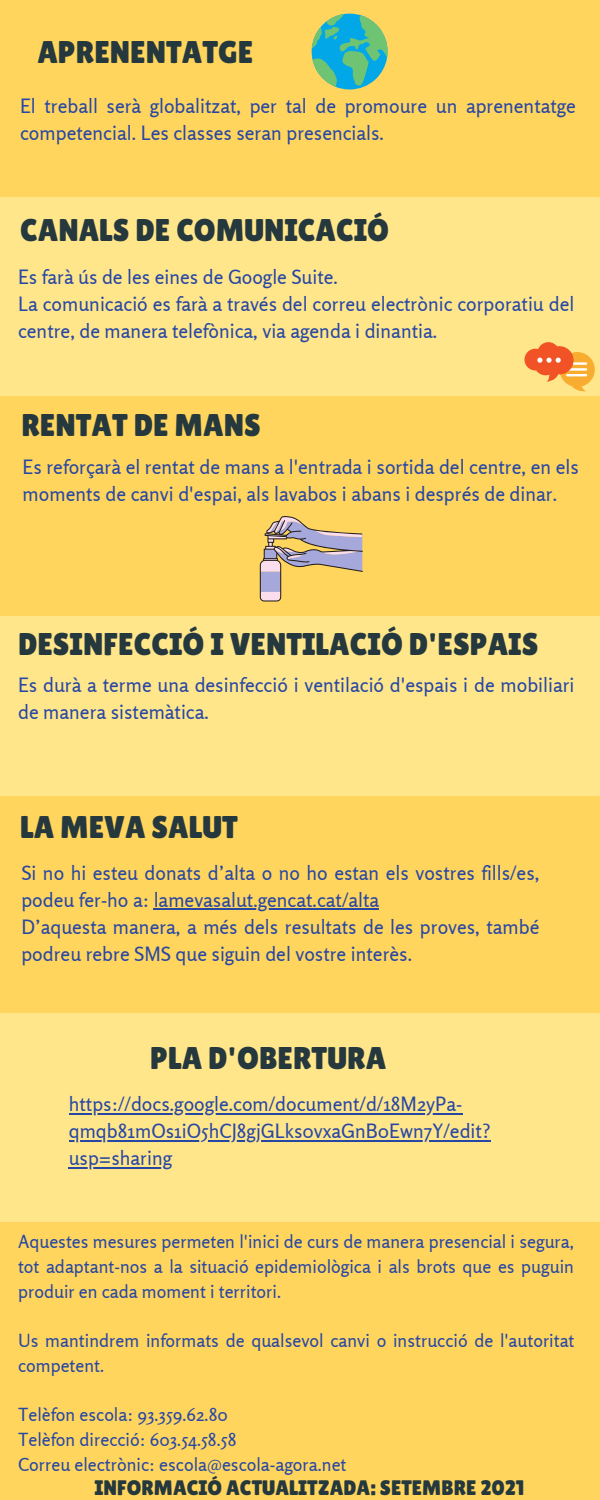
<style>
.page{position:relative;width:600px;height:1500px;background:#ffd55d}
.page>*{position:absolute;margin:0;border:0;box-sizing:border-box;transform-origin:0 0}
.t1{font:31.4px "Lilita One";color:#25383d}
.t2{font:21px "Lilita One";color:#25383d}
.t3{font:19.7px/27px "Rosario";color:#2847a4}
.t4{font:18px/24.8px "Rosario";color:#2847a4;text-align:justify}
</style>
<div class="page">
<div style="left:0;top:198px;width:600px;height:1024px;background:#ffe68b"></div>
<div style="left:0;top:327px;width:600px;height:685px;background:#ffd55d"></div>
<div style="left:0;top:616px;width:600px;height:179px;background:#ffe68b"></div>
<div style="left:0;top:327px;width:600px;height:68px;background:#ffe68b"></div>
<svg style="left:312px;top:14px;width:75px;height:75px"></svg>
<svg style="left:525px;top:342px;width:70px;height:50px"></svg>
<svg style="left:260px;top:516px;width:103px;height:86px"></svg>
<hr style="left:69px;top:1113px;width:393px;height:1px;background:#2847a4">
<hr style="left:69px;top:1140px;width:422px;height:1px;background:#2847a4">
<hr style="left:69px;top:1167px;width:103px;height:1px;background:#2847a4">
<hr style="left:154px;top:908px;width:225px;height:2px;background:#2847a4">
<p class="t1" style="left:37px;top:34px;width:217px">APRENENTATGE</p>
<p class="t3" style="left:20px;top:92px;width:557px">El treball serà globalitzat, per tal de promoure un aprenentatge competencial. Les classes seran presencials.</p>
<p class="t1" style="left:20px;top:212px;width:371px">CANALS DE COMUNICACIÓ</p>
<p class="t3" style="left:18px;top:263px;width:321px">Es farà ús de les eines de Google Suite.</p>
<p class="t3" style="left:18px;top:290px;width:558px">La comunicació es farà a través del correu electrònic corporatiu del centre, de manera telefònica, via agenda i dinantia.</p>
<p class="t1" style="left:21px;top:407px;width:241px">RENTAT DE MANS</p>
<p class="t3" style="left:23px;top:453px;width:558px">Es reforçarà el rentat de mans a l'entrada i sortida del centre, en els moments de canvi d'espai, als lavabos i abans i després de dinar.</p>
<p class="t1" style="left:18px;top:626px;width:522px">DESINFECCIÓ I VENTILACIÓ D'ESPAIS</p>
<p class="t3" style="left:18px;top:671px;width:558px">Es durà a terme una desinfecció i ventilació d'espais i de mobiliari de manera sistemàtica.</p>
<p class="t1" style="left:20px;top:809px;width:219px">LA MEVA SALUT</p>
<p class="t3" style="left:21px;top:859px;width:520px">Si no hi esteu donats d’alta o no ho estan els vostres fills/es, podeu fer-ho a: lamevasalut.gencat.cat/alta</p>
<p class="t3" style="left:21px;top:913px;width:520px">D’aquesta manera, a més dels resultats de les proves, també podreu rebre SMS que siguin del vostre interès.</p>
<p class="t1" style="left:150px;top:1040px;width:238px">PLA D'OBERTURA</p>
<p class="t3" style="left:69px;top:1091px;width:423px">https://docs.google.com/document/d/18M2yPa&shy;qmqb81mOs1iO5hCJ8gjGLks0vxaGnB0Ewn7Y/edit? usp=sharing</p>
<p class="t4" style="left:18px;top:1229px;width:558px">Aquestes mesures permeten l'inici de curs de manera presencial i segura, tot adaptant-nos a la situació epidemiològica i als brots que es puguin produir en cada moment i territori.</p>
<p class="t4" style="left:18px;top:1328px;width:558px">Us mantindrem informats de qualsevol canvi o instrucció de l'autoritat competent.</p>
<p class="t4" style="left:18px;top:1402px;width:211px">Telèfon escola: 93.359.62.80</p>
<p class="t4" style="left:18px;top:1427px;width:220px">Telèfon direcció: 603.54.58.58</p>
<p class="t4" style="left:18px;top:1452px;width:330px">Correu electrònic: escola@escola-agora.net</p>
<p class="t2" style="left:94px;top:1475px;width:432px">INFORMACIÓ ACTUALITZADA: SETEMBRE 2021</p>
</div>
